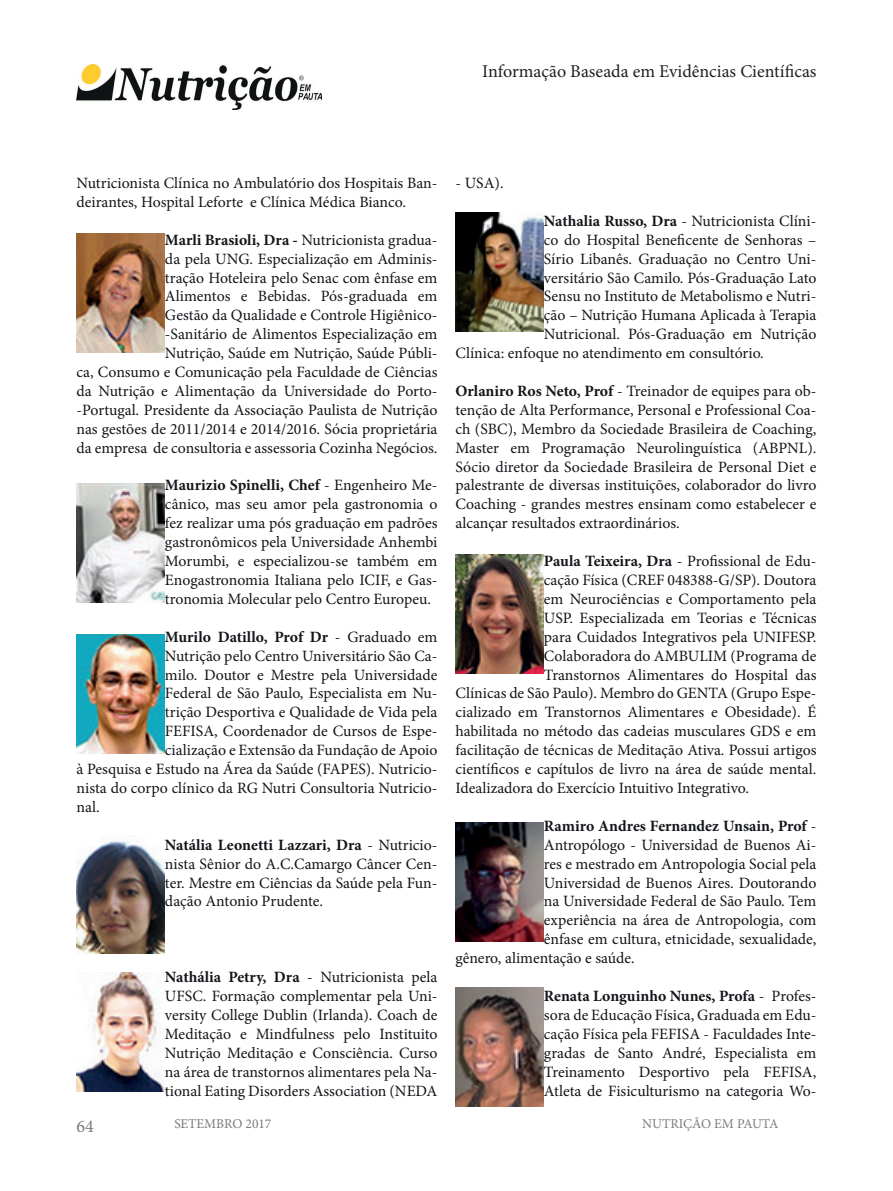
<style>
.page{position:relative;width:893px;height:1191px;background:#fff}
.page>*{position:absolute;margin:0;border:0;box-sizing:border-box;transform-origin:0 0}
.t1{font:18px "Minion Pro";color:#231f20}
.t2{font:18px "Minion Pro";color:#767a7b}
.t3{font:15.75px/18.9px "Minion Pro";color:#121519;text-align:justify}
.t4{font:700 15.75px "Minion Pro";color:#121519}
.t5{font:13.5px "Minion Pro";color:#7b7d80}
.t6{font:13.5px "Minion Pro";color:#787b7b}
.s1{font-weight:700}
.s2{font-weight:400}
</style>
<div class="page">
<img style="left:77px;top:233px;width:88px;height:119px">
<img style="left:77px;top:483px;width:88px;height:119px">
<img style="left:77px;top:634px;width:88px;height:119px">
<img style="left:77px;top:835px;width:88px;height:119px">
<img style="left:77px;top:973px;width:88px;height:118px">
<img style="left:455px;top:212px;width:89px;height:119px">
<img style="left:455px;top:555px;width:89px;height:118px">
<img style="left:455px;top:822px;width:89px;height:119px">
<img style="left:455px;top:987px;width:89px;height:119px">
<img style="left:77px;top:65px;width:244px;height:44px">
<p class="t1" style="left:482px;top:59px;width:336px">Informação Baseada em Evidências Científicas</p>
<p class="t3" style="left:77px;top:174px;width:362px">Nutricionista Clínica no Ambulatório dos Hospitais Ban&shy;deirantes, Hospital Leforte e Clínica Médica Bianco.</p>
<p class="t3" style="left:77px;top:230px;width:362px;text-align:right"><span class="s1">Marli Brasioli, Dra -</span> Nutricionista gradua-<br>da pela UNG. Especialização em Adminis-<br>tração Hoteleira pelo Senac com ênfase em<br>Alimentos e Bebidas. Pós-graduada em<br>Gestão da Qualidade e Controle Higiênico-<br>-Sanitário de Alimentos Especialização em<br>Nutrição, Saúde em Nutrição, Saúde Públi-<br>ca, Consumo e Comunicação pela Faculdade de Ciências da Nutrição e Alimentação da Universidade do Porto--Portugal. Presidente da Associação Paulista de Nutrição nas gestões de 2011/2014 e 2014/2016. Sócia proprietária da empresa de consultoria e assessoria Cozinha Negócios.</p>
<p class="t3" style="left:165px;top:476px;width:274px"><span class="s1">Maurizio Spinelli, Chef</span> - Engenheiro Me&shy;cânico, mas seu amor pela gastronomia o fez realizar uma pós graduação em padrões gastronômicos pela Universidade Anhembi Morumbi, e especializou-se também em Enogastronomia Italiana pelo ICIF, e Gas&shy;tronomia Molecular pelo Centro Europeu.</p>
<p class="t4" style="left:165px;top:625px;width:274px">Murilo Datillo, Prof Dr <span class="s2">- Graduado em</span></p>
<p class="t3" style="left:165px;top:646px;width:274px">Nutrição pelo Centro Universitário São Ca-</p>
<p class="t3" style="left:165px;top:665px;width:274px">milo. Doutor e Mestre pela Universidade</p>
<p class="t3" style="left:165px;top:684px;width:274px">Federal de São Paulo, Especialista em Nu-</p>
<p class="t3" style="left:165px;top:703px;width:274px">trição Desportiva e Qualidade de Vida pela</p>
<p class="t3" style="left:165px;top:722px;width:274px">FEFISA, Coordenador de Cursos de Espe-</p>
<p class="t3" style="left:165px;top:741px;width:274px">cialização e Extensão da Fundação de Apoio</p>
<p class="t3" style="left:77px;top:759px;width:362px">à Pesquisa e Estudo na Área da Saúde (FAPES). Nutricio-</p>
<p class="t3" style="left:77px;top:778px;width:362px">nista do corpo clínico da RG Nutri Consultoria Nutricio-</p>
<p class="t3" style="left:77px;top:797px;width:25px">nal.</p>
<p class="t3" style="left:165px;top:835px;width:274px"><span class="s1">Natália Leonetti Lazzari, Dra</span> - Nutricio&shy;nista Sênior do A.C.Camargo Câncer Cen&shy;ter. Mestre em Ciências da Saúde pela Fun&shy;dação Antonio Prudente.</p>
<p class="t3" style="left:165px;top:967px;width:274px"><span class="s1">Nathália Petry, Dra</span> - Nutricionista pela UFSC. Formação complementar pela Uni&shy;versity College Dublin (Irlanda). Coach de Meditação e Mindfulness pelo Instituito Nutrição Meditação e Consciência. Curso na área de transtornos alimentares pela Na&shy;tional Eating Disorders Association (NEDA</p>
<p class="t3" style="left:455px;top:174px;width:50px">- USA).</p>
<p class="t3" style="left:544px;top:211px;width:274px"><span class="s1">Nathalia Russo, Dra</span> - Nutricionista Clíni-</p>
<p class="t3" style="left:544px;top:230px;width:274px">co do Hospital Beneficente de Senhoras –</p>
<p class="t3" style="left:544px;top:249px;width:274px">Sírio Libanês. Graduação no Centro Uni-</p>
<p class="t3" style="left:544px;top:268px;width:274px">versitário São Camilo. Pós-Graduação Lato</p>
<p class="t3" style="left:544px;top:287px;width:274px">Sensu no Instituto de Metabolismo e Nutri-</p>
<p class="t3" style="left:544px;top:306px;width:274px">ção – Nutrição Humana Aplicada à Terapia</p>
<p class="t3" style="left:544px;top:325px;width:274px">Nutricional. Pós-Graduação em Nutrição</p>
<p class="t3" style="left:455px;top:344px;width:310px">Clínica: enfoque no atendimento em consultório.</p>
<p class="t3" style="left:455px;top:381px;width:362px"><span class="s1">Orlaniro Ros Neto, Prof</span> - Treinador de equipes para ob&shy;tenção de Alta Performance, Personal e Professional Coa&shy;ch (SBC), Membro da Sociedade Brasileira de Coaching, Master em Programação Neurolinguística (ABPNL).<br>Sócio diretor da Sociedade Brasileira de Personal Diet e palestrante de diversas instituições, colaborador do livro Coaching - grandes mestres ensinam como estabelecer e alcançar resultados extraordinários.</p>
<p class="t3" style="left:544px;top:552px;width:274px"><span class="s1">Paula Teixeira, Dra</span> - Profissional de Edu-</p>
<p class="t3" style="left:544px;top:570px;width:274px">cação Física (CREF 048388-G/SP). Doutora</p>
<p class="t3" style="left:544px;top:589px;width:274px">em Neurociências e Comportamento pela</p>
<p class="t3" style="left:544px;top:608px;width:274px">USP. Especializada em Teorias e Técnicas</p>
<p class="t3" style="left:544px;top:627px;width:274px">para Cuidados Integrativos pela UNIFESP.</p>
<p class="t3" style="left:544px;top:646px;width:274px">Colaboradora do AMBULIM (Programa de</p>
<p class="t3" style="left:544px;top:665px;width:274px">Transtornos Alimentares do Hospital das</p>
<p class="t3" style="left:455px;top:684px;width:362px">Clínicas de São Paulo). Membro do GENTA (Grupo Espe-</p>
<p class="t3" style="left:455px;top:703px;width:362px">cializado em Transtornos Alimentares e Obesidade). É</p>
<p class="t3" style="left:455px;top:722px;width:362px">habilitada no método das cadeias musculares GDS e em</p>
<p class="t3" style="left:455px;top:741px;width:362px">facilitação de técnicas de Meditação Ativa. Possui artigos</p>
<p class="t3" style="left:455px;top:759px;width:362px">científicos e capítulos de livro na área de saúde mental.</p>
<p class="t3" style="left:455px;top:778px;width:295px">Idealizadora do Exercício Intuitivo Integrativo.</p>
<p class="t4" style="left:544px;top:814px;width:274px">Ramiro Andres Fernandez Unsain, Prof <span class="s2">-</span></p>
<p class="t3" style="left:544px;top:835px;width:274px">Antropólogo - Universidad de Buenos Ai-</p>
<p class="t3" style="left:544px;top:854px;width:274px">res e mestrado em Antropologia Social pela</p>
<p class="t3" style="left:544px;top:873px;width:274px">Universidad de Buenos Aires. Doutorando</p>
<p class="t3" style="left:544px;top:892px;width:274px">na Universidade Federal de São Paulo. Tem</p>
<p class="t3" style="left:544px;top:911px;width:274px">experiência na área de Antropologia, com</p>
<p class="t3" style="left:544px;top:930px;width:274px">ênfase em cultura, etnicidade, sexualidade,</p>
<p class="t3" style="left:455px;top:948px;width:181px">gênero, alimentação e saúde.</p>
<p class="t3" style="left:544px;top:986px;width:274px"><span class="s1">Renata Longuinho Nunes, Profa</span> - Profes&shy;sora de Educação Física, Graduada em Edu&shy;cação Física pela FEFISA - Faculdades Inte&shy;gradas de Santo André, Especialista em Treinamento Desportivo pela FEFISA, Atleta de Fisiculturismo na categoria Wo-</p>
<p class="t2" style="left:77px;top:1113px;width:19px">64</p>
<p class="t6" style="left:174px;top:1114px;width:99px">SETEMBRO 2017</p>
<p class="t5" style="left:642px;top:1114px;width:138px">NUTRIÇÃO EM PAUTA</p>
</div>
